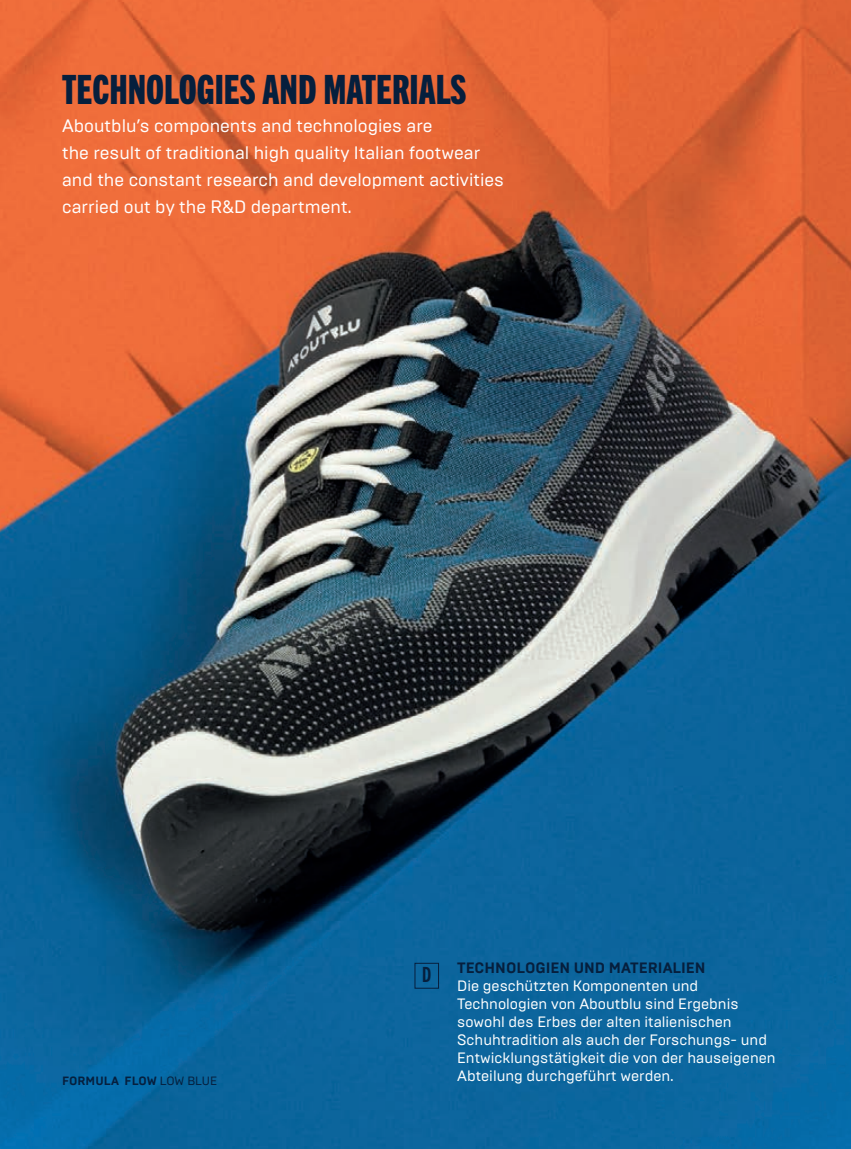
<style>
.page{position:relative;width:851px;height:1149px;background:#fff}
.page>*{position:absolute;margin:0;border:0;box-sizing:border-box;transform-origin:0 0}
.t1{font:40.5px "Trade Gothic Next LT Pro Hv Cm";color:#061f3d}
.t2{font:21px "Trade Gothic Next LT Pro Bd Cm";color:#061f3d}
.t3{font:18px/27px "Brutal Type";color:#fff}
.t4{font:15px/18px "Brutal Type";color:#fff}
.t5{font:700 15px "Brutal Type";color:#061f3d}
.t6{font:700 12px "Brutal Type";color:#061f3d}
.s1{font-weight:400}
</style>
<div class="page">
<img style="left:0;top:0;width:850px;height:1149px">
<div style="left:414px;top:963px;width:25px;height:25px;border:1px solid #061f3d"></div>
<h1 class="t1" style="left:62px;top:62px;width:406px">TECHNOLOGIES AND MATERIALS</h1>
<p class="t3" style="left:62px;top:112px;width:443px">Aboutblu’s components and technologies are<br>the result of traditional high quality Italian footwear and the constant research and development activities carried out by the R&amp;D department.</p>
<p class="t6" style="left:62px;top:1074px;width:156px">FORMULA FLOW <span class="s1">LOW BLUE</span></p>
<h2 class="t2" style="left:422px;top:960px;width:11px">D</h2>
<p class="t5" style="left:457px;top:958px;width:250px">TECHNOLOGIEN UND MATERIALIEN</p>
<p class="t4" style="left:457px;top:976px;width:320px">Die geschützten Komponenten und Technologien von Aboutblu sind Ergebnis sowohl des Erbes der alten italienischen Schuhtradition als auch der Forschungs- und Entwicklungstätigkeit die von der hauseigenen Abteilung durchgeführt werden.</p>
</div>
